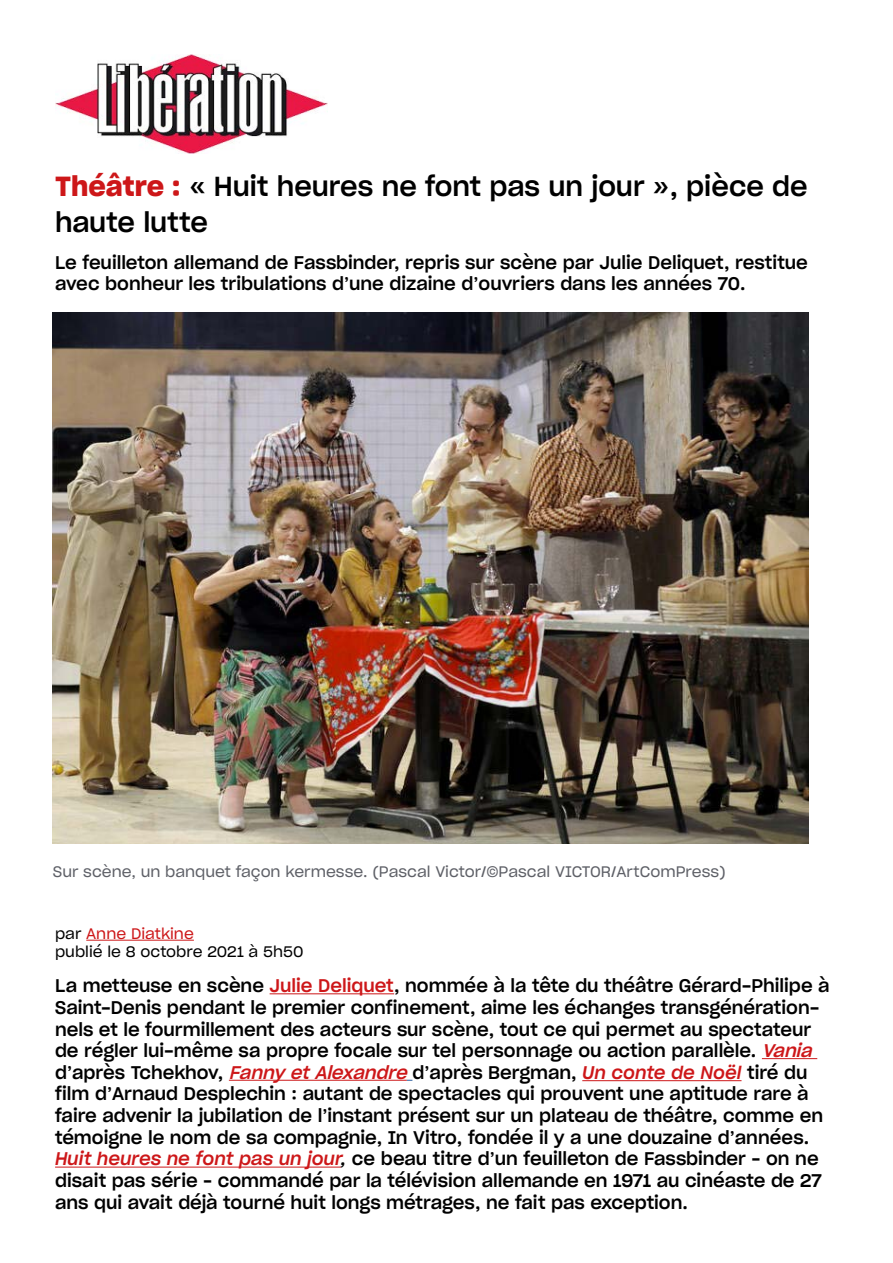
<style>
.page{position:relative;width:893px;height:1263px;background:#fff}
.page>*{position:absolute;margin:0;border:0;box-sizing:border-box;transform-origin:0 0}
.t1{font:27px/36px "Sharp Grotesk Medium 20";color:#000}
.t2{font:18px/21.6px "Sharp Grotesk Medium 20";color:#000}
.t3{font:15px "Sharp Grotesk Book 20";color:#5e6067}
.t4{font:15px/18px "Sharp Grotesk Book 20";color:#000}
.s1{font-family:"Sharp Grotesk Semi Bold 20";color:#cd1719}
.s2{color:#cd1719}
.s3{font-style:italic;color:#cd1719}
.s4{font-family:"Sharp Grotesk Medium Italic 20";color:#cd1719}
.s5{font-family:"Sharp Grotesk Medium Italic 20"}
</style>
<div class="page">
<hr style="left:270px;top:993px;width:124px;height:1px;background:#cd1719">
<hr style="left:762px;top:1058px;width:55px;height:1px;background:#cd1719">
<hr style="left:229px;top:1080px;width:178px;height:1px;background:#cd1719">
<hr style="left:582px;top:1080px;width:159px;height:1px;background:#cd1719">
<hr style="left:55px;top:1167px;width:286px;height:1px;background:#cd1719">
<img style="left:55px;top:54px;width:273px;height:100px">
<img style="left:53px;top:313px;width:756px;height:530px">
<hr style="left:86px;top:940px;width:108px;height:1px;background:#cd1719">
<h1 class="t1" style="left:55px;top:166px;width:754px"><span class="s1">Théâtre :</span> « Huit heures ne font pas un jour », pièce de haute lutte</h1>
<p class="t2" style="left:55px;top:250px;width:754px">Le feuilleton allemand de Fassbinder, repris sur scène par Julie Deliquet, restitue avec bonheur les tribulations d’une dizaine d’ouvriers dans les années 70.</p>
<p class="t3" style="left:53px;top:859px;width:674px">Sur scène, un banquet façon kermesse. (Pascal Victor/©Pascal VICTOR/ArtComPress)</p>
<p class="t4" style="left:55px;top:924px;width:250px">par <span class="s2">Anne Diatkine<br></span>publié le 8 octobre 2021 à 5h50</p>
<p class="t2" style="left:55px;top:974px;width:776px">La metteuse en scène <span class="s2">Julie Deliquet</span>, nommée à la tête du théâtre Gérard-Philipe à Saint-Denis pendant le premier confinement, aime les échanges transgénération&shy;nels et le fourmillement des acteurs sur scène, tout ce qui permet au spectateur de régler lui-même sa propre focale sur tel personnage ou action parallèle. <span class="s3">Vania </span>d’après Tchekhov, <span class="s3">FannyetAlexandre</span>d’après Bergman, <span class="s4">Un conte de Noël</span> tiré du film d’Arnaud Desplechin : autant de spectacles qui prouvent une aptitude rare à faire advenir la jubilation de l’instant présent sur un plateau de théâtre, comme en témoigne le nom de sa compagnie, In Vitro, fondée il y a une douzaine d’années.<br><span class="s4">Huit heures ne font pas un jour</span><span class="s5">,</span> ce beau titre d’un feuilleton de Fassbinder – on ne disait pas série – commandé par la télévision allemande en 1971 au cinéaste de 27 ans qui avait déjà tourné huit longs métrages, ne fait pas exception.</p>
</div>
